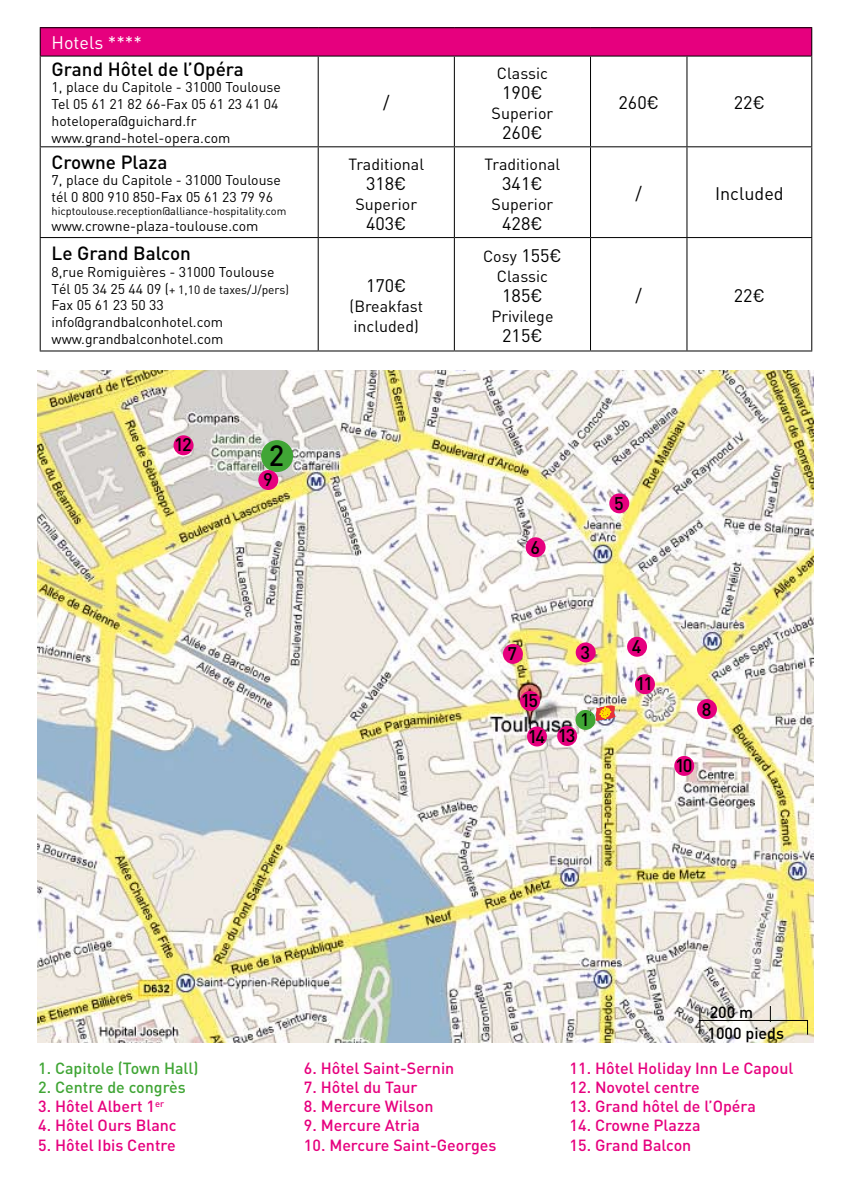
<style>
.page{position:relative;width:851px;height:1191px;background:#fff}
.page>*{position:absolute;margin:0;border:0;box-sizing:border-box;transform-origin:0 0}
.t1{font:500 29px "DIN";color:#000}
.t2{font:500 19px "DIN";color:#000}
.t3{font:500 18.2px/35.2px "DIN";letter-spacing:-.1em;color:#000}
.t4{font:18px "DIN";color:#000}
.t5{font:18px "DIN";color:#fff}
.t6{font:500 16px "DIN";color:#e6007e}
.t7{font:16px/20px "DIN";color:#000}
.t8{font:500 16px "DIN";color:#40a535}
.t9{font:500 16px/21.6px "DIN";color:#000}
.t10{font:14px/16.8px "DIN";color:#000}
.t11{font:12px "DIN";color:#000}
.t12{font:11px "DIN";color:#000}
.s1{font-size:14px}
.s2{font-size:18px}
</style>
<div class="page">
<div style="left:40px;top:28px;width:771px;height:28px;background:#e6007e"></div>
<hr style="left:40px;top:27px;width:278px;height:1px;background:#000">
<svg style="left:40px;top:28px;width:1px;height:28px"></svg>
<hr style="left:318px;top:27px;width:136px;height:1px;background:#000">
<hr style="left:454px;top:27px;width:136px;height:1px;background:#000">
<hr style="left:590px;top:27px;width:96px;height:1px;background:#000">
<hr style="left:686px;top:27px;width:126px;height:1px;background:#000">
<svg style="left:811px;top:28px;width:1px;height:28px"></svg>
<hr style="left:40px;top:56px;width:278px;height:1px;background:#000">
<hr style="left:40px;top:57px;width:1px;height:89px;background:#000">
<hr style="left:318px;top:56px;width:136px;height:1px;background:#000">
<hr style="left:317px;top:57px;width:1px;height:89px;background:#000">
<hr style="left:454px;top:56px;width:136px;height:1px;background:#000">
<hr style="left:454px;top:57px;width:1px;height:89px;background:#000">
<hr style="left:590px;top:56px;width:96px;height:1px;background:#000">
<hr style="left:590px;top:57px;width:1px;height:89px;background:#000">
<hr style="left:686px;top:56px;width:126px;height:1px;background:#000">
<hr style="left:686px;top:57px;width:1px;height:89px;background:#000">
<hr style="left:811px;top:57px;width:1px;height:89px;background:#000">
<hr style="left:40px;top:146px;width:278px;height:1px;background:#000">
<hr style="left:40px;top:147px;width:1px;height:90px;background:#000">
<hr style="left:318px;top:146px;width:136px;height:1px;background:#000">
<hr style="left:317px;top:147px;width:1px;height:90px;background:#000">
<hr style="left:454px;top:146px;width:136px;height:1px;background:#000">
<hr style="left:454px;top:147px;width:1px;height:90px;background:#000">
<hr style="left:590px;top:146px;width:96px;height:1px;background:#000">
<hr style="left:590px;top:147px;width:1px;height:90px;background:#000">
<hr style="left:686px;top:146px;width:126px;height:1px;background:#000">
<hr style="left:686px;top:147px;width:1px;height:90px;background:#000">
<hr style="left:811px;top:147px;width:1px;height:90px;background:#000">
<hr style="left:40px;top:237px;width:278px;height:1px;background:#000">
<hr style="left:40px;top:238px;width:1px;height:112px;background:#000">
<hr style="left:318px;top:237px;width:136px;height:1px;background:#000">
<hr style="left:317px;top:238px;width:1px;height:112px;background:#000">
<hr style="left:454px;top:237px;width:136px;height:1px;background:#000">
<hr style="left:454px;top:238px;width:1px;height:112px;background:#000">
<hr style="left:590px;top:237px;width:96px;height:1px;background:#000">
<hr style="left:590px;top:238px;width:1px;height:112px;background:#000">
<hr style="left:686px;top:237px;width:126px;height:1px;background:#000">
<hr style="left:686px;top:238px;width:1px;height:112px;background:#000">
<hr style="left:811px;top:238px;width:1px;height:112px;background:#000">
<hr style="left:40px;top:350px;width:278px;height:1px;background:#000">
<hr style="left:318px;top:350px;width:136px;height:1px;background:#000">
<hr style="left:454px;top:350px;width:136px;height:1px;background:#000">
<hr style="left:590px;top:350px;width:96px;height:1px;background:#000">
<hr style="left:686px;top:350px;width:126px;height:1px;background:#000">
<img style="left:38px;top:370px;width:775px;height:672px">
<div style="left:575px;top:710px;width:20px;height:20px;background:#40a535;border-radius:50%"></div>
<div style="left:261px;top:440px;width:32px;height:32px;background:#40a535;border-radius:50%"></div>
<div style="left:520px;top:691px;width:20px;height:20px;background:#e6007e;border-radius:50%"></div>
<div style="left:527px;top:726px;width:20px;height:20px;background:#e6007e;border-radius:50%"></div>
<div style="left:557px;top:726px;width:20px;height:20px;background:#e6007e;border-radius:50%"></div>
<div style="left:173px;top:435px;width:20px;height:20px;background:#e6007e;border-radius:50%"></div>
<div style="left:635px;top:674px;width:19px;height:20px;background:#e6007e;border-radius:50%"></div>
<div style="left:674px;top:756px;width:20px;height:20px;background:#e6007e;border-radius:50%"></div>
<div style="left:258px;top:470px;width:20px;height:20px;background:#e6007e;border-radius:50%"></div>
<div style="left:696px;top:699px;width:20px;height:20px;background:#e6007e;border-radius:50%"></div>
<div style="left:503px;top:644px;width:20px;height:20px;background:#e6007e;border-radius:50%"></div>
<div style="left:525px;top:537px;width:20px;height:20px;background:#e6007e;border-radius:50%"></div>
<div style="left:609px;top:493px;width:20px;height:20px;background:#e6007e;border-radius:50%"></div>
<div style="left:627px;top:637px;width:20px;height:19px;background:#e6007e;border-radius:50%"></div>
<div style="left:575px;top:642px;width:20px;height:20px;background:#e6007e;border-radius:50%"></div>
<svg style="left:590px;top:705px;width:25px;height:16px"></svg>
<svg style="left:697px;top:1006px;width:111px;height:29px"></svg>
<p class="t5" style="left:52px;top:31px;width:92px">Hotels ****</p>
<h2 class="t2" style="left:52px;top:57px;width:194px">Grand Hôtel de l’Opéra</h2>
<p class="t10" style="left:52px;top:79px;width:231px">1, place du Capitole - 31000 Toulouse<br>Tel 05 61 21 82 66-Fax 05 61 23 41 04 hotelopera@guichard.fr www.grand-hotel-opera.com</p>
<h2 class="t2" style="left:52px;top:150px;width:117px">Crowne Plaza</h2>
<p class="t10" style="left:52px;top:172px;width:231px">7, place du Capitole - 31000 Toulouse tél 0 800 910 850-Fax 05 61 23 79 96</p>
<p class="t12" style="left:52px;top:204px;width:236px">hicptoulouse.reception@alliance-hospitality.com</p>
<p class="t10" style="left:52px;top:218px;width:208px">www.crowne-plaza-toulouse.com</p>
<h2 class="t2" style="left:52px;top:241px;width:141px">Le Grand Balcon</h2>
<p class="t10" style="left:52px;top:263px;width:224px">8,rue Romiguières - 31000 Toulouse</p>
<p class="t11" style="left:52px;top:282px;width:239px"><span class="s1">Tél 05 34 25 44 09 (</span>+ 1,10 de taxes/J/pers)</p>
<p class="t10" style="left:52px;top:297px;width:173px">Fax 05 61 23 50 33 info@grandbalconhotel.com www.grandbalconhotel.com</p>
<h3 class="t3" style="left:174px;top:426px;width:19px">12</h3>
<h1 class="t1" style="left:269px;top:437px;width:17px">2</h1>
<h3 class="t3" style="left:263px;top:461px;width:11px">9</h3>
<p class="t4" style="left:383px;top:91px;width:8px">/</p>
<p class="t7" style="left:348px;top:153px;width:77px">Traditional</p>
<p class="t4" style="left:366px;top:172px;width:42px">318€</p>
<p class="t7" style="left:355px;top:193px;width:63px">Superior</p>
<p class="t4" style="left:366px;top:212px;width:42px">403€</p>
<p class="t4" style="left:366px;top:274px;width:42px">170€</p>
<p class="t7" style="left:349px;top:295px;width:75px">(Breakfast included)</p>
<p class="t7" style="left:497px;top:63px;width:52px">Classic</p>
<p class="t4" style="left:502px;top:81px;width:42px">190€</p>
<p class="t7" style="left:491px;top:103px;width:63px">Superior</p>
<p class="t4" style="left:502px;top:121px;width:42px">260€</p>
<p class="t7" style="left:484px;top:153px;width:77px">Traditional</p>
<p class="t4" style="left:502px;top:172px;width:42px">341€</p>
<p class="t7" style="left:491px;top:193px;width:63px">Superior</p>
<p class="t4" style="left:502px;top:212px;width:42px">428€</p>
<p class="t7" style="left:483px;top:245px;width:80px;text-align:center">Cosy <span class="s2">155€<br></span>Classic</p>
<p class="t4" style="left:502px;top:284px;width:42px">185€</p>
<p class="t7" style="left:491px;top:305px;width:64px">Privilege</p>
<p class="t4" style="left:502px;top:324px;width:42px">215€</p>
<p class="t4" style="left:618px;top:91px;width:42px">260€</p>
<p class="t4" style="left:733px;top:91px;width:32px">22€</p>
<p class="t4" style="left:635px;top:182px;width:8px">/</p>
<p class="t4" style="left:715px;top:182px;width:70px">Included</p>
<p class="t4" style="left:635px;top:284px;width:8px">/</p>
<p class="t4" style="left:733px;top:284px;width:32px">22€</p>
<h3 class="t3" style="left:530px;top:529px;width:11px">6</h3>
<h3 class="t3" style="left:614px;top:485px;width:11px">5</h3>
<h3 class="t3" style="left:507px;top:635px;width:11px">7</h3>
<h3 class="t3" style="left:580px;top:634px;width:11px">3</h3>
<h3 class="t3" style="left:527px;top:682px;width:49px;text-indent:-7px">15<br>14 13</h3>
<h3 class="t3" style="left:580px;top:701px;width:11px">1</h3>
<h3 class="t3" style="left:631px;top:628px;width:11px">4</h3>
<h3 class="t3" style="left:635px;top:665px;width:19px">11</h3>
<h3 class="t3" style="left:701px;top:690px;width:11px">8</h3>
<h3 class="t3" style="left:675px;top:747px;width:19px">10</h3>
<p class="t8" style="left:38px;top:1057px;width:162px">1. Capitole (Town Hall)</p>
<p class="t8" style="left:38px;top:1077px;width:149px">2. Centre de congrès</p>
<p class="t6" style="left:38px;top:1096px;width:127px">3. Hôtel Albert 1<sup>er</sup></p>
<p class="t6" style="left:38px;top:1115px;width:140px">4. Hôtel Ours Blanc</p>
<p class="t6" style="left:38px;top:1134px;width:139px">5. Hôtel Ibis Centre</p>
<p class="t6" style="left:304px;top:1057px;width:152px">6. Hôtel Saint-Sernin</p>
<p class="t6" style="left:304px;top:1077px;width:115px">7. Hôtel du Taur</p>
<p class="t6" style="left:304px;top:1096px;width:131px">8. Mercure Wilson</p>
<p class="t6" style="left:304px;top:1115px;width:118px">9. Mercure Atria</p>
<p class="t6" style="left:304px;top:1134px;width:194px">10. Mercure Saint-Georges</p>
<p class="t9" style="left:707px;top:1000px;width:78px">200 m<br>1000 pieds</p>
<p class="t6" style="left:569px;top:1057px;width:225px">11. Hôtel Holiday Inn Le Capoul</p>
<p class="t6" style="left:569px;top:1077px;width:131px">12. Novotel centre</p>
<p class="t6" style="left:569px;top:1096px;width:188px">13. Grand hôtel de l’Opéra</p>
<p class="t6" style="left:569px;top:1115px;width:132px">14. Crowne Plazza</p>
<p class="t6" style="left:569px;top:1134px;width:123px">15. Grand Balcon</p>
</div>
